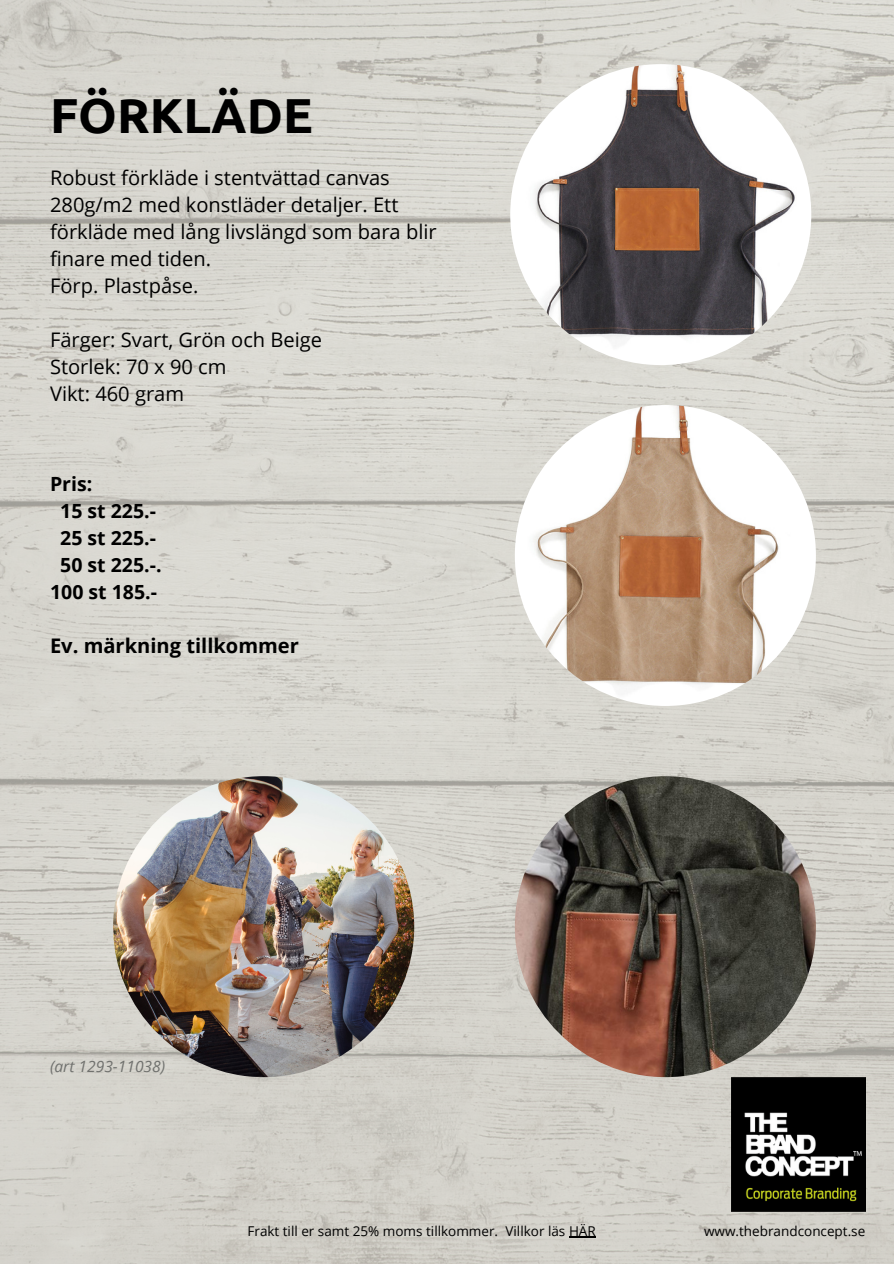
<style>
.page{position:relative;width:894px;height:1264px;background:#fff}
.page>*{position:absolute;margin:0;border:0;box-sizing:border-box;transform-origin:0 0}
.t1{font:700 49.2px "Ubuntu";color:#000}
.t2{font:20.1px/27px "Open Sans";color:#000}
.t3{font:700 20.1px "Open Sans";color:#000}
.t4{font:700 19.5px "Open Sans";color:#000}
.t5{font:italic 15.6px "Open Sans";color:#70716e}
.t6{font:13.5px "Open Sans";color:#000}
</style>
<div class="page">
<img style="left:0;top:0;width:893px;height:1263px">
<img style="left:731px;top:1077px;width:134px;height:134px">
<img style="left:510px;top:64px;width:301px;height:301px;border-radius:50%">
<svg style="left:569px;top:1236px;width:26px;height:1px"></svg>
<img style="left:514px;top:405px;width:301px;height:301px;border-radius:50%">
<img style="left:514px;top:776px;width:301px;height:301px;border-radius:50%">
<img style="left:113px;top:776px;width:301px;height:301px;border-radius:50%">
<p class="t1" style="left:50px;top:87px;width:264px">FÖRKLÄDE</p>
<p class="t2" style="left:50px;top:163px;width:388px">Robust förkläde i stentvättad canvas 280g/m2 med konstläder detaljer. Ett förkläde med lång livslängd som bara blir finare med tiden.</p>
<p class="t2" style="left:50px;top:271px;width:150px">Förp. Plastpåse.</p>
<p class="t2" style="left:50px;top:325px;width:273px">Färger: Svart, Grön och Beige</p>
<p class="t2" style="left:50px;top:352px;width:178px">Storlek: 70 x 90 cm</p>
<p class="t2" style="left:50px;top:379px;width:135px">Vikt: 460 gram</p>
<p class="t4" style="left:50px;top:470px;width:44px">Pris:</p>
<p class="t4" style="left:60px;top:497px;width:97px">15 st 225.-</p>
<p class="t4" style="left:60px;top:524px;width:97px">25 st 225.-</p>
<p class="t4" style="left:60px;top:551px;width:103px">50 st 225.-.</p>
<p class="t4" style="left:50px;top:578px;width:108px">100 st 185.-</p>
<p class="t3" style="left:50px;top:631px;width:250px">Ev. märkning tillkommer</p>
<p class="t5" style="left:50px;top:1055px;width:117px">(art 1293-11038)</p>
<p class="t6" style="left:247px;top:1221px;width:350px">Frakt till er samt 25% moms tillkommer. Villkor läs HÄR</p>
<p class="t6" style="left:703px;top:1221px;width:163px">www.thebrandconcept.se</p>
</div>
